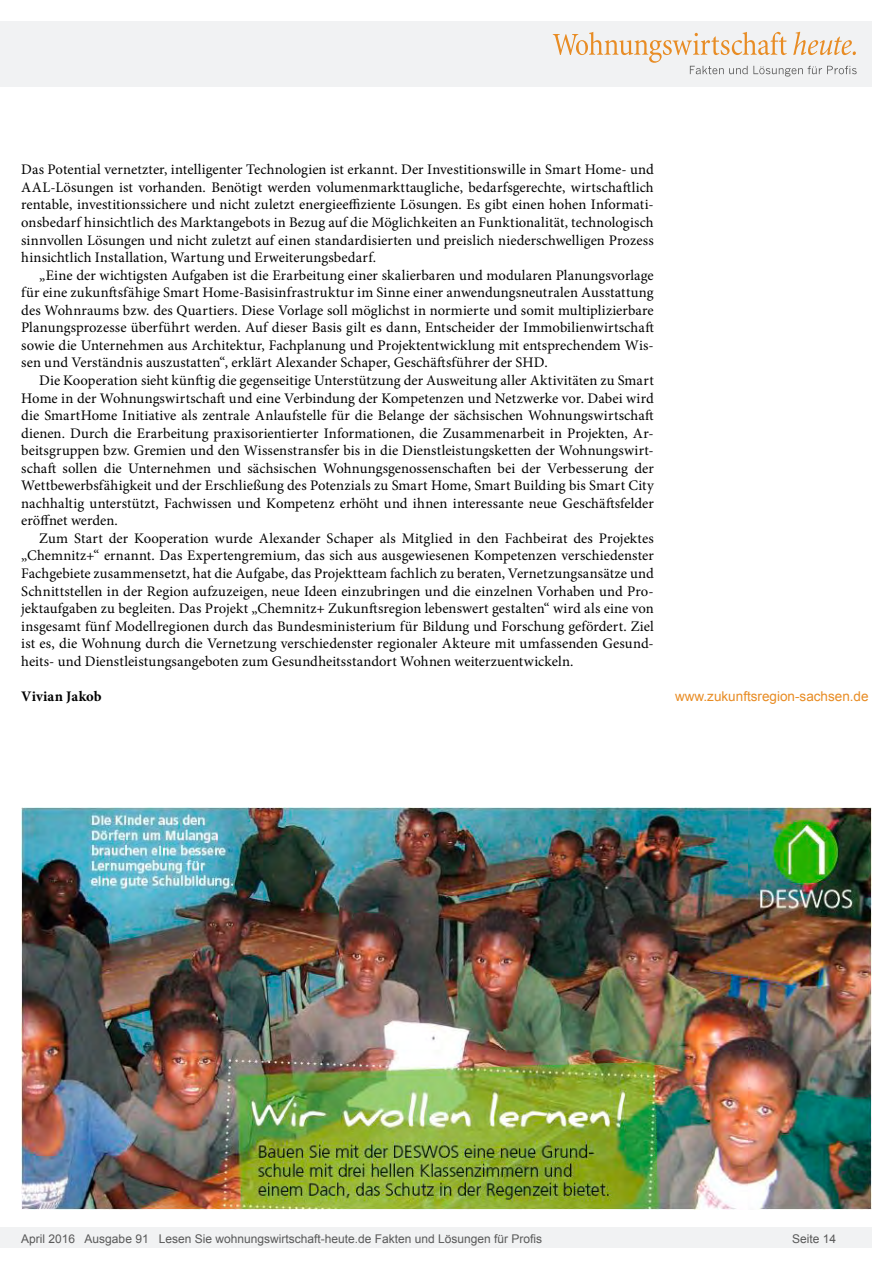
<style>
.page{position:relative;width:893px;height:1263px;background:#fff}
.page>*{position:absolute;margin:0;border:0;box-sizing:border-box;transform-origin:0 0}
.Fliesstext{font:14.7px/17.5px "Minion Pro";letter-spacing:.005em;color:#000;text-align:justify}
.Fließtext_erste_Zeil{font:14.7px/17.5px "Minion Pro";letter-spacing:.01em;color:#000;text-align:justify}
.AUTOR{font:700 14.7px "Minion Pro";letter-spacing:.005em;color:#000}
.Info{font:13.5px "Arial";color:#e88c24}
.t1{font:12px "Arial";color:#595959}
</style>
<div class="page">
<div style="left:0;top:1227px;width:872px;height:20px;background:#f1f2f3"></div>
<div style="left:0;top:21px;width:872px;height:66px;background:#f1f2f3"></div>
<svg style="left:553px;top:32px;width:304px;height:45px"></svg>
<img style="left:21px;top:808px;width:851px;height:402px">
<p class="Fließtext_erste_Zeil" style="left:21px;top:161px;width:634px">Das Potential vernetzter, intelligenter Technologien ist erkannt. Der Investitionswille in Smart Home- und AAL-Lösungen ist vorhanden. Benötigt werden volumenmarkttaugliche, bedarfsgerechte, wirtschaftlich rentable, investitionssichere und nicht zuletzt energieeffiziente Lösungen. Es gibt einen hohen Informati&shy;onsbedarf hinsichtlich des Marktangebots in Bezug auf die Möglichkeiten an Funktionalität, technologisch sinnvollen Lösungen und nicht zuletzt auf einen standardisierten und preislich niederschwelligen Prozess hinsichtlich Installation, Wartung und Erweiterungsbedarf.</p>
<p class="Fliesstext" style="left:21px;top:266px;width:634px;text-indent:18px">„Eine der wichtigsten Aufgaben ist die Erarbeitung einer skalierbaren und modularen Planungsvorlage für eine zukunftsfähige Smart Home-Basisinfrastruktur im Sinne einer anwendungsneutralen Ausstattung des Wohnraums bzw. des Quartiers. Diese Vorlage soll möglichst in normierte und somit multiplizierbare Planungsprozesse überführt werden. Auf dieser Basis gilt es dann, Entscheider der Immobilienwirtschaft sowie die Unternehmen aus Architektur, Fachplanung und Projektentwicklung mit entsprechendem Wis&shy;sen und Verständnis auszustatten“, erklärt Alexander Schaper, Geschäftsführer der SHD.</p>
<p class="Fliesstext" style="left:21px;top:372px;width:634px;text-indent:18px">Die Kooperation sieht künftig die gegenseitige Unterstützung der Ausweitung aller Aktivitäten zu Smart Home in der Wohnungswirtschaft und eine Verbindung der Kompetenzen und Netzwerke vor. Dabei wird die SmartHome Initiative als zentrale Anlaufstelle für die Belange der sächsischen Wohnungswirtschaft dienen. Durch die Erarbeitung praxisorientierter Informationen, die Zusammenarbeit in Projekten, Ar&shy;beitsgruppen bzw. Gremien und den Wissenstransfer bis in die Dienstleistungsketten der Wohnungswirt&shy;schaft sollen die Unternehmen und sächsischen Wohnungsgenossenschaften bei der Verbesserung der Wettbewerbsfähigkeit und der Erschließung des Potenzials zu Smart Home, Smart Building bis Smart City nachhaltig unterstützt, Fachwissen und Kompetenz erhöht und ihnen interessante neue Geschäftsfelder eröffnet werden.</p>
<p class="Fliesstext" style="left:21px;top:529px;width:634px;text-indent:18px">Zum Start der Kooperation wurde Alexander Schaper als Mitglied in den Fachbeirat des Projektes „Chemnitz+“ ernannt. Das Expertengremium, das sich aus ausgewiesenen Kompetenzen verschiedenster Fachgebiete zusammensetzt, hat die Aufgabe, das Projektteam fachlich zu beraten, Vernetzungsansätze und Schnittstellen in der Region aufzuzeigen, neue Ideen einzubringen und die einzelnen Vorhaben und Pro&shy;jektaufgaben zu begleiten. Das Projekt „Chemnitz+ Zukunftsregion lebenswert gestalten“ wird als eine von insgesamt fünf Modellregionen durch das Bundesministerium für Bildung und Forschung gefördert. Ziel ist es, die Wohnung durch die Vernetzung verschiedenster regionaler Akteure mit umfassenden Gesund&shy;heits- und Dienstleistungsangeboten zum Gesundheitsstandort Wohnen weiterzuentwickeln.</p>
<p class="AUTOR" style="left:21px;top:686px;width:82px">Vivian Jakob</p>
<p class="Info" style="left:675px;top:687px;width:195px">www.zukunftsregion-sachsen.de</p>
<p class="t1" style="left:21px;top:1230px;width:522px">April 2016 Ausgabe 91 Lesen Sie wohnungswirtschaft-heute.de Fakten und Lösungen für Profis</p>
<p class="t1" style="left:792px;top:1231px;width:46px">Seite 14</p>
</div>
